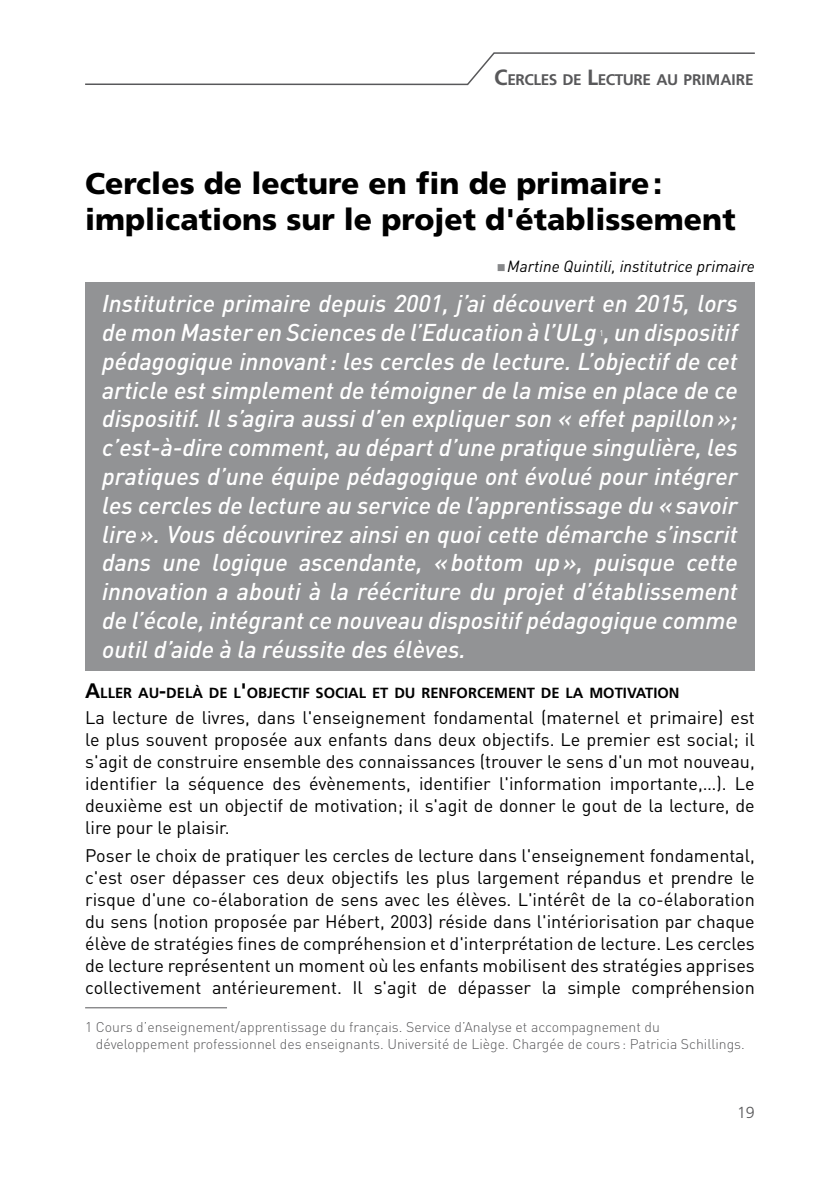
<style>
.page{position:relative;width:840px;height:1191px;background:#fff}
.page>*{position:absolute;margin:0;border:0;box-sizing:border-box;transform-origin:0 0}
.t1{font:900 30px/36px "Frutiger LT Std";color:#000}
.t2{font:italic 500 24px/28.8px "DIN";color:#fff}
.t3{font:18px/22px "DIN";color:#000;text-align:justify}
.t4{font:italic 16px "DIN";color:#000}
.t5{font:300 16px "Frutiger LT Std";color:#58585a}
.t6{font:700 15.4px "Frutiger LT Std";letter-spacing:-.03em;color:#58585a}
.t7{font:700 14.6px "Frutiger LT Std";color:#000}
.t8{font:300 14px/16.8px "DIN";color:#58585a}
.t9{font:8.2px "DIN";color:#fff}
.s1{font-size:22px}
.s2{color:#87888a}
.s3{font-size:21px}
</style>
<div class="page">
<div style="left:85px;top:282px;width:669px;height:388px;background:#929395"></div>
<hr style="left:85px;top:1007px;width:142px;height:1px;background:#58585a">
<svg style="left:85px;top:52px;width:670px;height:34px"></svg>
<p class="t6" style="left:494px;top:71px;width:261px"><span class="s1">C</span>ERCLES DE <span class="s1">L</span>ECTURE AU PRIMAIRE</p>
<h1 class="t1" style="left:85px;top:165px;width:651px">Cercles de lecture en fin de primaire: implications sur le projet d'établissement</h1>
<p class="t4" style="left:496px;top:256px;width:259px"><span class="s2">■</span>Martine Quintili, institutrice primaire</p>
<h2 class="t2" style="left:102px;top:288px;width:637px">Institutrice primaire depuis 2001, j’ai découvert en 2015, lors de mon Master en Sciences de l’Education à l’ULg , un dispositif</h2>
<p class="t9" style="left:599px;top:329px;width:6px">1</p>
<p class="t2" style="left:102px;top:346px;width:637px;text-align:justify">pédagogique innovant: les cercles de lecture. L’objectif de cet article est simplement de témoigner de la mise en place de ce dispositif. Il s’agira aussi d’en expliquer son « effet papillon»; c’est-à-dire comment, au départ d’une pratique singulière, les pratiques d’une équipe pédagogique ont évolué pour intégrer les cercles de lecture au service de l’apprentissage du «savoir lire». Vous découvrirez ainsi en quoi cette démarche s’inscrit dans une logique ascendante, «bottom up», puisque cette innovation a abouti à la réécriture du projet d’établissement de l’école, intégrant ce nouveau dispositif pédagogique comme outil d’aide à la réussite des élèves.</p>
<p class="t7" style="left:85px;top:684px;width:595px"><span class="s3">A</span>LLER AU<span class="s3">-</span>DELÀ DE L<span class="s3">'</span>OBJECTIF SOCIAL ET DU RENFORCEMENT DE LA MOTIVATION</p>
<p class="t3" style="left:85px;top:707px;width:670px">La lecture de livres, dans l'enseignement fondamental (maternel et primaire) est le plus souvent proposée aux enfants dans deux objectifs. Le premier est social; il s'agit de construire ensemble des connaissances (trouver le sens d'un mot nouveau, identifier la séquence des évènements, identifier l'information importante,…). Le deuxième est un objectif de motivation; il s'agit de donner le gout de la lecture, de lire pour le plaisir.</p>
<p class="t3" style="left:85px;top:845px;width:671px">Poser le choix de pratiquer les cercles de lecture dans l'enseignement fondamental, c'est oser dépasser ces deux objectifs les plus largement répandus et prendre le risque d'une co-élaboration de sens avec les élèves. L'intérêt de la co-élaboration du sens (notion proposée par Hébert, 2003) réside dans l'intériorisation par chaque élève de stratégies fines de compréhension et d'interprétation de lecture. Les cercles de lecture représentent un moment où les enfants mobilisent des stratégies apprises collectivement antérieurement. Il s'agit de dépasser la simple compréhension</p>
<p class="t8" style="left:96px;top:1018px;width:650px;text-indent:-11px">1 Cours d’enseignement/apprentissage du français. Service d’Analyse et accompagnement du développement professionnel des enseignants. Université de Liège. Chargée de cours : Patricia Schillings.</p>
<p class="t5" style="left:736px;top:1103px;width:19px">19</p>
</div>
